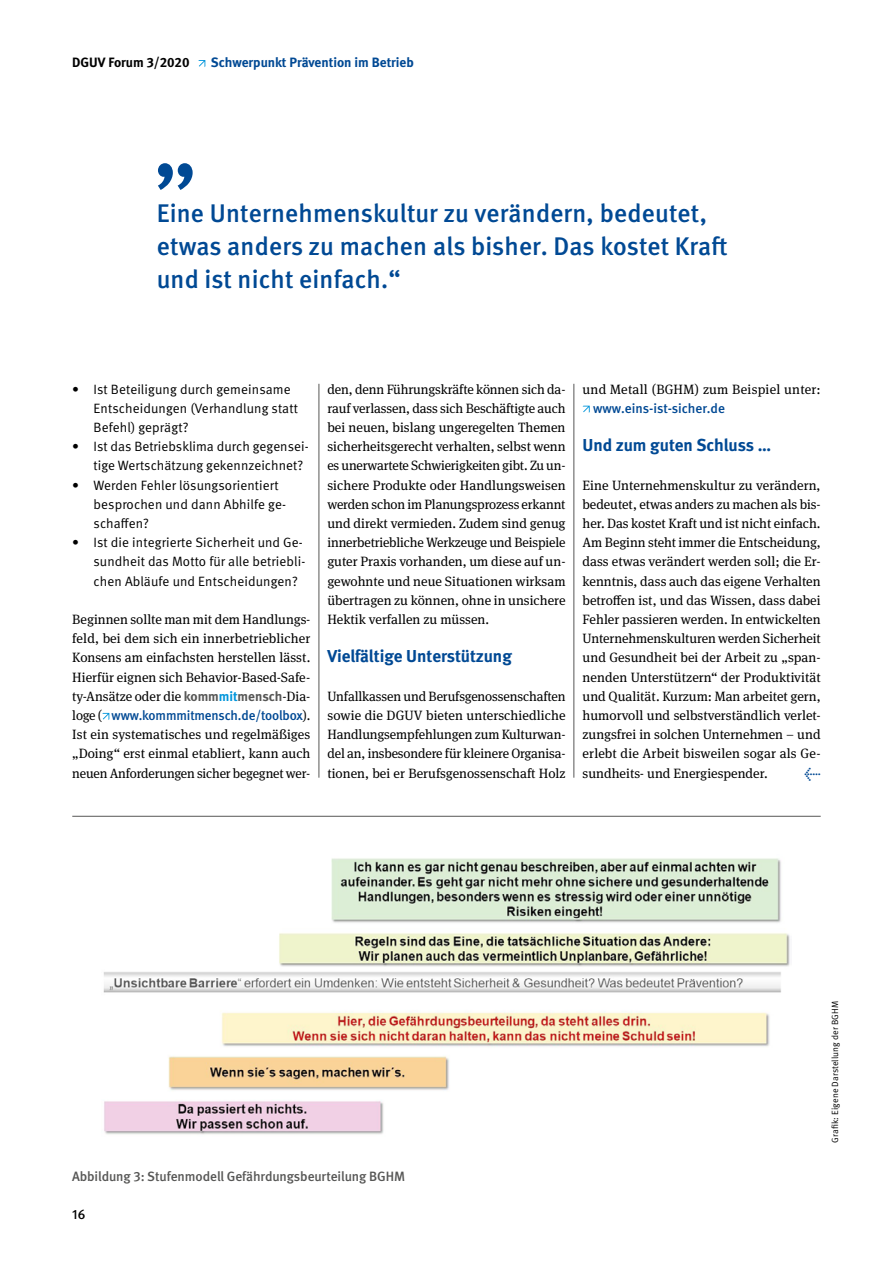
<style>
.page{position:relative;width:893px;height:1263px;background:#fff}
.page>*{position:absolute;margin:0;border:0;box-sizing:border-box;transform-origin:0 0}
.t1{font:500 25.5px/33px "DGUV Meta";letter-spacing:.01em;color:#004994}
.t2{font:700 17.25px "DGUV Meta";color:#004994}
.Fließtext_book_9pt{font:13.5px/19.2px "DGUV Meta Serif";color:#000;text-align:justify}
.t3{font:13.5px/19.2px "DGUV Meta";letter-spacing:.01em;color:#000}
.t4{font:500 13.5px "DGUV Meta";letter-spacing:-.005em;color:#575756}
.t5{font:700 13.5px "DGUV Meta";color:#004994}
.t6{font:700 13.5px "DGUV Meta";color:#000}
.t7{font:500 13.5px "DGUV Meta";color:#000}
.t8{font:500 13.5px "DGUV Meta";color:#004994}
.t9{font:9px "DGUV Meta";letter-spacing:.01em;color:#000}
.s1{font-family:"DGUV Meta";font-weight:700;color:#575756}
.s2{font-family:"DGUV Meta";font-weight:700;color:#0095db}
.s3{font-family:"DGUV Meta";font-weight:500;color:#004994}
</style>
<div class="page">
<svg style="left:198px;top:60px;width:7px;height:7px"></svg>
<svg style="left:102px;top:713px;width:7px;height:7px"></svg>
<hr style="left:319px;top:384px;width:1px;height:394px;background:#575756">
<hr style="left:574px;top:384px;width:1px;height:394px;background:#575756">
<img style="left:103px;top:858px;width:687px;height:277px">
<svg style="left:583px;top:406px;width:7px;height:7px"></svg>
<svg style="left:158px;top:163px;width:35px;height:27px"></svg>
<hr style="left:72px;top:816px;width:749px;height:1px;background:#575756">
<p class="t6" style="left:72px;top:54px;width:119px">DGUV Forum 3/2020</p>
<p class="t5" style="left:211px;top:54px;width:204px">Schwerpunkt Prävention im Betrieb</p>
<h1 class="t1" style="left:157px;top:197px;width:572px">Eine Unternehmenskultur zu verändern, bedeutet, etwas anders zu machen als bisher. Das kostet Kraft und ist nicht einfach.“</h1>
<p class="t3" style="left:94px;top:380px;width:206px;text-indent:-21px">• Ist Beteiligung durch gemeinsame<br>Entscheidungen (Verhandlung statt<br>Befehl) geprägt?</p>
<p class="t3" style="left:94px;top:437px;width:217px;text-indent:-21px">• Ist das Betriebsklima durch gegensei&shy;tige Wertschätzung gekennzeichnet?</p>
<p class="t3" style="left:94px;top:476px;width:194px;text-indent:-21px">• Werden Fehler lösungsorientiert besprochen und dann Abhilfe ge&shy;schaffen?</p>
<p class="t3" style="left:94px;top:533px;width:213px;text-indent:-21px">• Ist die integrierte Sicherheit und Ge&shy;sundheit das Motto für alle betriebli&shy;chen Abläufe und Entscheidungen?</p>
<p class="Fließtext_book_9pt" style="left:72px;top:610px;width:240px">Beginnen sollte man mit dem Handlungs&shy;feld, bei dem sich ein innerbetrieblicher Konsens am einfachsten herstellen lässt.<br>Hierfür eignen sich Behavior-Based-Safe&shy;ty-Ansätze oder die <span class="s1">komm</span><span class="s2">mit</span><span class="s1">mensch</span>-Dia&shy;loge ( <span class="s3">www.kommmitmensch.de/toolbox</span>).<br>Ist ein systematisches und regelmäßiges „Doing“ erst einmal etabliert, kann auch neuen Anforderungen sicher begegnet wer-</p>
<p class="Fließtext_book_9pt" style="left:327px;top:380px;width:240px">den, denn Führungskräfte können sich da&shy;rauf verlassen, dass sich Beschäftigte auch bei neuen, bislang ungeregelten Themen sicherheitsgerecht verhalten, selbst wenn es unerwartete Schwierigkeiten gibt. Zu un&shy;sichere Produkte oder Handlungsweisen werden schon im Planungsprozess erkannt und direkt vermieden. Zudem sind genug innerbetriebliche Werkzeuge und Beispiele guter Praxis vorhanden, um diese auf un&shy;gewohnte und neue Situationen wirksam übertragen zu können, ohne in unsichere Hektik verfallen zu müssen.</p>
<h4 class="t2" style="left:327px;top:646px;width:186px">Vielfältige Unterstützung</h4>
<p class="Fließtext_book_9pt" style="left:327px;top:687px;width:240px">Unfallkassen und Berufsgenossenschaften sowie die DGUV bieten unterschiedliche Handlungsempfehlungen zum Kulturwan&shy;del an, insbesondere für kleinere Organisa&shy;tionen, bei er Berufsgenossenschaft Holz</p>
<p class="Fließtext_book_9pt" style="left:593px;top:380px;width:229px;text-indent:-10px">und Metall (BGHM) zum Beispiel unter: <span class="s3">www.eins-ist-sicher.de</span></p>
<h4 class="t2" style="left:583px;top:435px;width:190px">Und zum guten Schluss …</h4>
<p class="Fließtext_book_9pt" style="left:583px;top:476px;width:240px">Eine Unternehmenskultur zu verändern, bedeutet, etwas anders zu machen als bis&shy;her. Das kostet Kraft und ist nicht einfach.<br>Am Beginn steht immer die Entscheidung, dass etwas verändert werden soll; die Er&shy;kenntnis, dass auch das eigene Verhalten betroffen ist, und das Wissen, dass dabei Fehler passieren werden. In entwickelten Unternehmenskulturen werden Sicherheit und Gesundheit bei der Arbeit zu „span&shy;nenden Unterstützern“ der Produktivität und Qualität. Kurzum: Man arbeitet gern, humorvoll und selbstverständlich verlet&shy;zungsfrei in solchen Unternehmen – und erlebt die Arbeit bisweilen sogar als Ge&shy;sundheits- und Energiespender.</p>
<p class="t8" style="left:805px;top:765px;width:18px">←</p>
<p class="t4" style="left:72px;top:1168px;width:334px">Abbildung 3: Stufenmodell Gefährdungsbeurteilung BGHM</p>
<p class="t7" style="left:72px;top:1207px;width:15px">16</p>
<p class="t9" style="left:830px;top:1142px;width:143px;rotate:-90deg">Grafik: Eigene Darstellung der BGHM</p>
</div>
